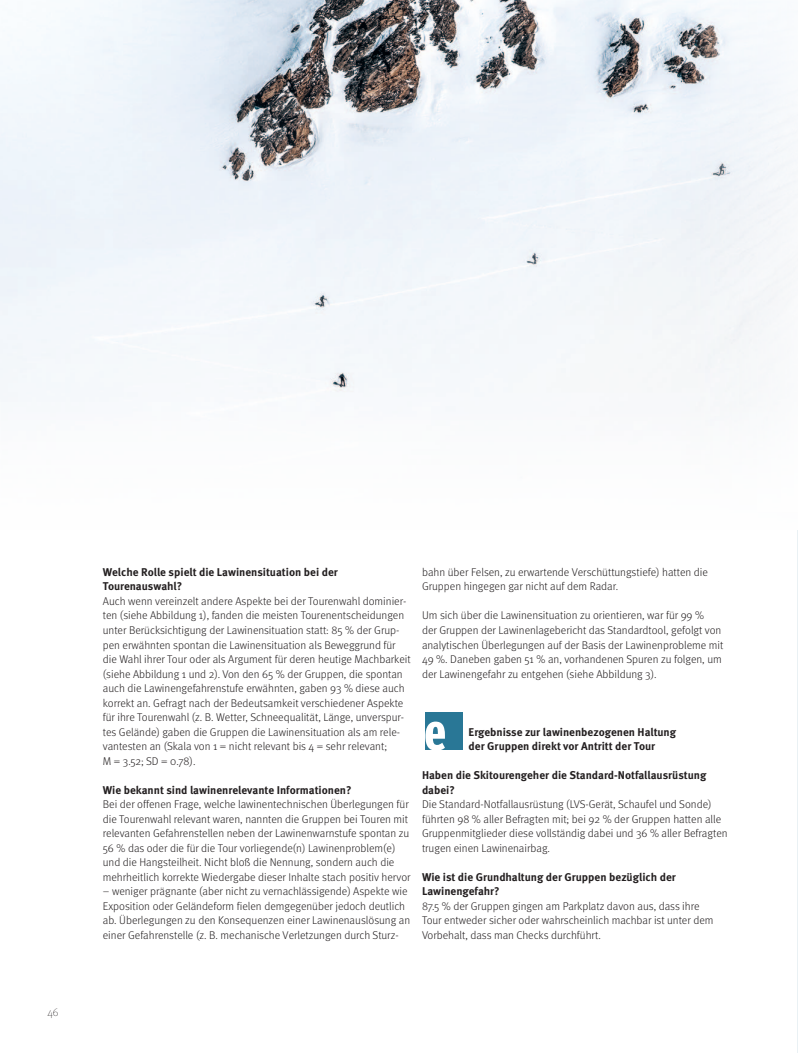
<style>
.page{position:relative;width:798px;height:1053px;background:#fff}
.page>*{position:absolute;margin:0;border:0;box-sizing:border-box;transform-origin:0 0}
.t1{font:700 53.75px "Meta Headline OT Comp";color:#fff}
.t2{font:300 11.25px/14.5px "Meta OT";color:#231f20}
.t3{font:700 11.25px/14.5px "Meta OT";color:#231f20}
.t4{font:100 11.25px "Meta OT";color:#231f20}
</style>
<div class="page">
<hr style="left:797px;top:0;width:1px;height:1052px;background:#f4f7f8">
<div style="left:424px;top:712px;width:38px;height:38px;background:#297796"></div>
<img style="left:0;top:0;width:683px;height:398px">
<div style="left:683px;top:0;width:114px;height:511px;background:#f4f7f9"></div>
<p class="t4" style="left:48px;top:1007px;width:13px">46</p>
<p class="t3" style="left:103px;top:565px;width:236px">Welche Rolle spielt die Lawinensituation bei der<br>Tourenauswahl?</p>
<p class="t2" style="left:103px;top:594px;width:309px">Auch wenn vereinzelt andere Aspekte bei der Tourenwahl dominier&shy;ten (siehe Abbildung 1), fanden die meisten Tourenentscheidungen unter Berücksichtigung der Lawinensituation statt: 85 % der Grup&shy;pen erwähnten spontan die Lawinensituation als Beweggrund für die Wahl ihrer Tour oder als Argument für deren heutige Machbarkeit (siehe Abbildung 1 und 2). Von den 65 % der Gruppen, die spontan auch die Lawinengefahrenstufe erwähnten, gaben 93 % diese auch korrekt an. Gefragt nach der Bedeutsamkeit verschiedener Aspekte für ihre Tourenwahl (z. B. Wetter, Schneequalität, Länge, unverspur&shy;tes Gelände) gaben die Gruppen die Lawinensituation als am rele&shy;vantesten an (Skala von 1 = nicht relevant bis 4 = sehr relevant;<br>M = 3.52; SD = 0.78).</p>
<p class="t3" style="left:103px;top:783px;width:250px">Wie bekannt sind lawinenrelevante Informationen?</p>
<p class="t2" style="left:103px;top:797px;width:309px">Bei der offenen Frage, welche lawinentechnischen Überlegungen für die Tourenwahl relevant waren, nannten die Gruppen bei Touren mit relevanten Gefahrenstellen neben der Lawinenwarnstufe spontan zu 56 % das oder die für die Tour vorliegende(n) Lawinenproblem(e) und die Hangsteilheit. Nicht bloß die Nennung, sondern auch die mehrheitlich korrekte Wiedergabe dieser Inhalte stach positiv hervor</p>
<p class="t2" style="left:103px;top:884px;width:309px">– weniger prägnante (aber nicht zu vernachlässigende) Aspekte wie Exposition oder Geländeform fielen demgegenüber jedoch deutlich ab. Überlegungen zu den Konsequenzen einer Lawinenauslösung an einer Gefahrenstelle (z. B. mechanische Verletzungen durch Sturz-</p>
<p class="t2" style="left:422px;top:565px;width:287px">bahn über Felsen, zu erwartende Verschüttungstiefe) hatten die<br>Gruppen hingegen gar nicht auf dem Radar.</p>
<p class="t2" style="left:422px;top:609px;width:283px">Um sich über die Lawinensituation zu orientieren, war für 99 %</p>
<p class="t2" style="left:422px;top:623px;width:303px">der Gruppen der Lawinenlagebericht das Standardtool, gefolgt von analytischen Überlegungen auf der Basis der Lawinenprobleme mit 49 %. Daneben gaben 51 % an, vorhandenen Spuren zu folgen, um der Lawinengefahr zu entgehen (siehe Abbildung 3).</p>
<p class="t1" style="left:424px;top:711px;width:23px">e</p>
<p class="t3" style="left:468px;top:725px;width:209px">Ergebnisse zur lawinenbezogenen Haltung</p>
<p class="t3" style="left:468px;top:739px;width:188px">der Gruppen direkt vor Antritt der Tour</p>
<p class="t3" style="left:422px;top:768px;width:286px">Haben die Skitourengeher die Standard-Notfallausrüstung dabei?</p>
<p class="t2" style="left:422px;top:797px;width:307px">Die Standard-Notfallausrüstung (LVS-Gerät, Schaufel und Sonde) führten 98 % aller Befragten mit; bei 92 % der Gruppen hatten alle Gruppenmitglieder diese vollständig dabei und 36 % aller Befragten trugen einen Lawinenairbag.</p>
<p class="t3" style="left:422px;top:870px;width:255px">Wie ist die Grundhaltung der Gruppen bezüglich der<br>Lawinengefahr?</p>
<p class="t2" style="left:422px;top:899px;width:279px">87.5 % der Gruppen gingen am Parkplatz davon aus, dass ihre</p>
<p class="t2" style="left:422px;top:913px;width:293px">Tour entweder sicher oder wahrscheinlich machbar ist unter dem<br>Vorbehalt, dass man Checks durchführt.</p>
</div>
